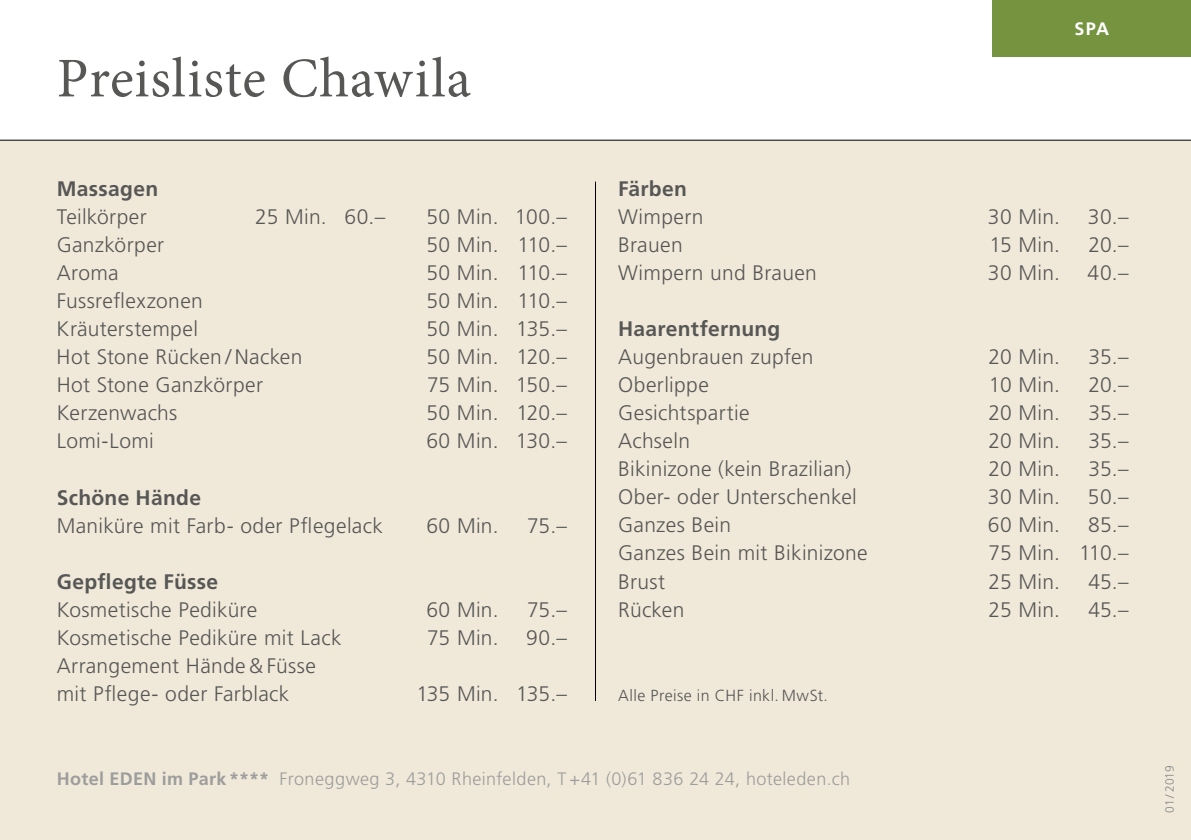
<style>
.page{position:relative;width:1191px;height:840px;background:#fff}
.page>*{position:absolute;margin:0;border:0;box-sizing:border-box;transform-origin:0 0}
.t1{font:56px "Minion Pro";letter-spacing:.015em;color:#575756}
.t2{font:300 21px/28px "Frutiger LT Std";letter-spacing:.015em;color:#575756}
.t3{font:700 21px "Frutiger LT Std";letter-spacing:.015em;color:#575756}
.t4{font:300 18px "Frutiger LT Std";letter-spacing:.025em;color:#9d9d9c}
.t5{font:700 18px "Frutiger LT Std";color:#fff}
.t6{font:300 16px "Frutiger LT Std";letter-spacing:.03em;color:#575756}
.t7{font:300 12px "Frutiger LT Std";letter-spacing:.005em;color:#878787}
.s1{font-weight:700}
</style>
<div class="page">
<div style="left:0;top:140px;width:1191px;height:699px;background:#f0e9d9"></div>
<hr style="left:0;top:140px;width:1191px;height:1px;background:#000">
<hr style="left:595px;top:181px;width:1px;height:519px;background:#000">
<div style="left:992px;top:0;width:199px;height:57px;background:#76943f"></div>
<h1 class="t1" style="left:57px;top:41px;width:416px">Preisliste Chawila</h1>
<p class="t3" style="left:57px;top:176px;width:103px">Massagen</p>
<p class="t2" style="left:57px;top:203px;width:91px">Teilkörper</p>
<p class="t2" style="left:255px;top:203px;width:131px">25 Min. 60.–</p>
<p class="t2" style="left:426px;top:203px;width:142px">50 Min. 100.–</p>
<p class="t2" style="left:57px;top:231px;width:109px">Ganzkörper</p>
<p class="t2" style="left:426px;top:231px;width:142px">50 Min. 110.–</p>
<p class="t2" style="left:57px;top:259px;width:64px">Aroma</p>
<p class="t2" style="left:426px;top:259px;width:142px">50 Min. 110.–</p>
<p class="t2" style="left:57px;top:287px;width:148px">Fussreflexzonen</p>
<p class="t2" style="left:426px;top:287px;width:142px">50 Min. 110.–</p>
<p class="t2" style="left:57px;top:315px;width:143px">Kräuterstempel</p>
<p class="t2" style="left:426px;top:315px;width:142px">50 Min. 135.–</p>
<p class="t2" style="left:57px;top:343px;width:247px">Hot Stone Rücken /Nacken</p>
<p class="t2" style="left:426px;top:343px;width:142px">50 Min. 120.–</p>
<p class="t2" style="left:57px;top:371px;width:208px">Hot Stone Ganzkörper</p>
<p class="t2" style="left:427px;top:371px;width:141px">75 Min. 150.–</p>
<p class="t2" style="left:57px;top:399px;width:122px">Kerzenwachs</p>
<p class="t2" style="left:426px;top:399px;width:142px">50 Min. 120.–</p>
<p class="t2" style="left:57px;top:427px;width:99px">Lomi-Lomi</p>
<p class="t2" style="left:426px;top:427px;width:142px">60 Min. 130.–</p>
<p class="t3" style="left:57px;top:484px;width:146px">Schöne Hände</p>
<p class="t2" style="left:57px;top:511px;width:328px">Maniküre mit Farb- oder Pflegelack</p>
<p class="t2" style="left:426px;top:511px;width:74px">60 Min.</p>
<p class="t2" style="left:527px;top:511px;width:42px">75.–</p>
<p class="t3" style="left:57px;top:568px;width:163px">Gepflegte Füsse</p>
<p class="t2" style="left:57px;top:595px;width:202px">Kosmetische Pediküre</p>
<p class="t2" style="left:426px;top:595px;width:74px">60 Min.</p>
<p class="t2" style="left:527px;top:595px;width:42px">75.–</p>
<p class="t2" style="left:57px;top:623px;width:286px">Kosmetische Pediküre mit Lack</p>
<p class="t2" style="left:427px;top:623px;width:73px">75 Min.</p>
<p class="t2" style="left:526px;top:623px;width:43px">90.–</p>
<p class="t2" style="left:57px;top:651px;width:261px">Arrangement Hände&amp;Füsse mit Pflege- oder Farblack</p>
<p class="t2" style="left:416px;top:679px;width:152px">135 Min. 135.–</p>
<p class="t5" style="left:1074px;top:18px;width:36px">SPA</p>
<p class="t3" style="left:618px;top:176px;width:70px">Färben</p>
<p class="t2" style="left:618px;top:203px;width:87px">Wimpern</p>
<p class="t2" style="left:988px;top:203px;width:74px">30 Min.</p>
<p class="t2" style="left:1088px;top:203px;width:42px">30.–</p>
<p class="t2" style="left:618px;top:231px;width:66px">Brauen</p>
<p class="t2" style="left:989px;top:231px;width:72px">15 Min.</p>
<p class="t2" style="left:1088px;top:231px;width:42px">20.–</p>
<p class="t2" style="left:618px;top:259px;width:200px">Wimpern und Brauen</p>
<p class="t2" style="left:988px;top:259px;width:74px">30 Min.</p>
<p class="t2" style="left:1087px;top:259px;width:42px">40.–</p>
<p class="t3" style="left:618px;top:316px;width:164px">Haarentfernung</p>
<p class="t2" style="left:618px;top:343px;width:197px">Augenbrauen zupfen</p>
<p class="t2" style="left:988px;top:343px;width:73px">20 Min.</p>
<p class="t2" style="left:1088px;top:343px;width:42px">35.–</p>
<p class="t2" style="left:618px;top:371px;width:92px">Oberlippe</p>
<p class="t2" style="left:989px;top:371px;width:73px">10 Min.</p>
<p class="t2" style="left:1088px;top:371px;width:42px">20.–</p>
<p class="t2" style="left:618px;top:399px;width:133px">Gesichtspartie</p>
<p class="t2" style="left:988px;top:399px;width:73px">20 Min.</p>
<p class="t2" style="left:1088px;top:399px;width:42px">35.–</p>
<p class="t2" style="left:618px;top:427px;width:73px">Achseln</p>
<p class="t2" style="left:988px;top:427px;width:73px">20 Min.</p>
<p class="t2" style="left:1088px;top:427px;width:42px">35.–</p>
<p class="t2" style="left:618px;top:455px;width:234px">Bikinizone (kein Brazilian)</p>
<p class="t2" style="left:988px;top:455px;width:73px">20 Min.</p>
<p class="t2" style="left:1088px;top:455px;width:42px">35.–</p>
<p class="t2" style="left:618px;top:483px;width:240px">Ober- oder Unterschenkel</p>
<p class="t2" style="left:988px;top:483px;width:74px">30 Min.</p>
<p class="t2" style="left:1088px;top:483px;width:42px">50.–</p>
<p class="t2" style="left:618px;top:511px;width:114px">Ganzes Bein</p>
<p class="t2" style="left:987px;top:511px;width:74px">60 Min.</p>
<p class="t2" style="left:1088px;top:511px;width:42px">85.–</p>
<p class="t2" style="left:618px;top:539px;width:251px">Ganzes Bein mit Bikinizone</p>
<p class="t2" style="left:988px;top:539px;width:141px">75 Min. 110.–</p>
<p class="t2" style="left:618px;top:567px;width:49px">Brust</p>
<p class="t2" style="left:988px;top:567px;width:73px">25 Min.</p>
<p class="t2" style="left:1088px;top:567px;width:42px">45.–</p>
<p class="t2" style="left:618px;top:595px;width:68px">Rücken</p>
<p class="t2" style="left:988px;top:595px;width:73px">25 Min.</p>
<p class="t2" style="left:1088px;top:595px;width:42px">45.–</p>
<p class="t6" style="left:618px;top:685px;width:211px">Alle Preise in CHF inkl. MwSt.</p>
<p class="t4" style="left:57px;top:768px;width:795px"><span class="s1">Hotel EDEN im Park ****</span> Froneggweg 3, 4310 Rheinfelden, T +41 (0)61 836 24 24, hoteleden.ch</p>
<p class="t7" style="left:1163px;top:812px;width:49px;rotate:-90deg">01 /2019</p>
</div>
